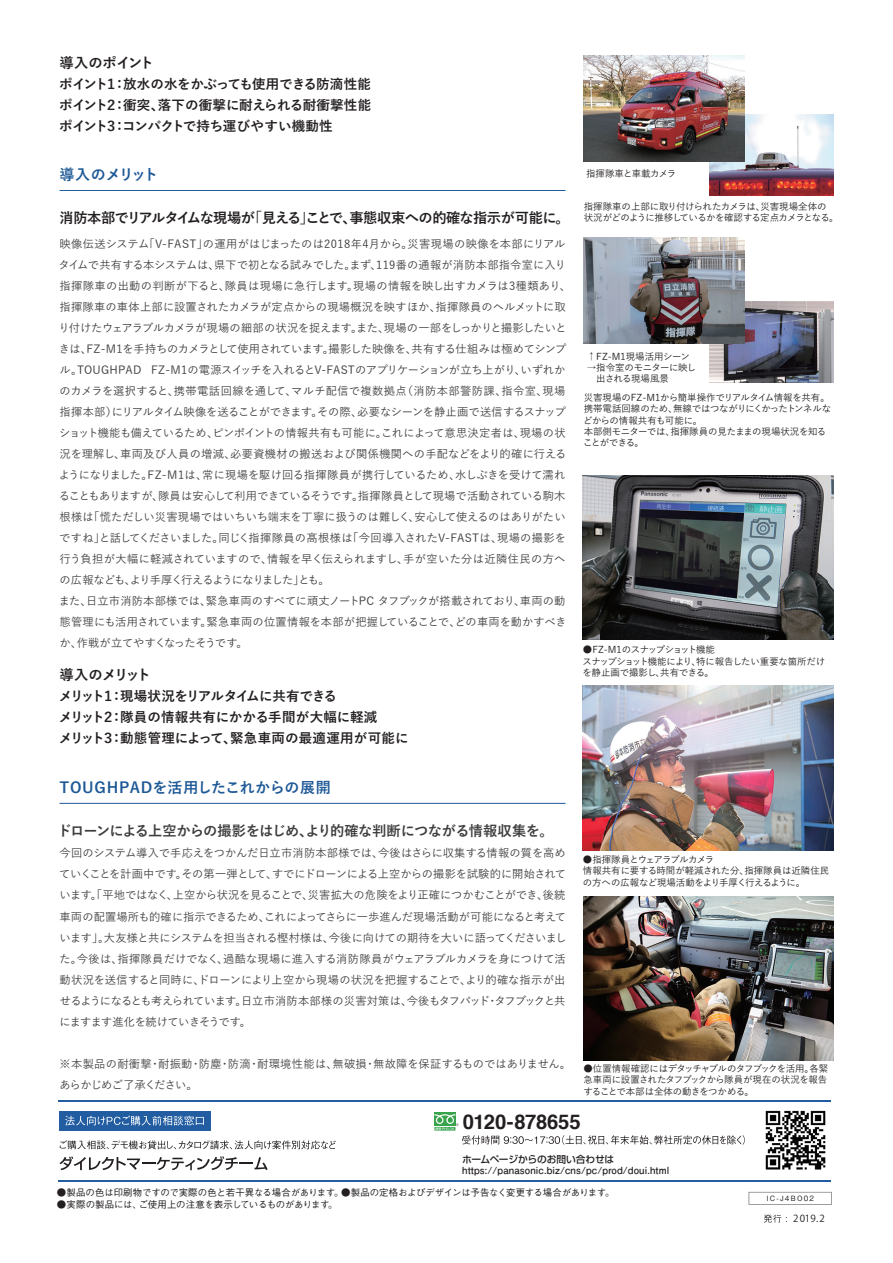
<style>
.page{position:relative;width:893px;height:1263px;background:#fff}
.page>*{position:absolute;margin:0;border:0;box-sizing:border-box;transform-origin:0 0}
.t1{font:700 20.25px "Helvetica";letter-spacing:-.02em;color:#231f20}
.t2{font:700 15px "Yu Go";letter-spacing:.035em;color:#1e5997}
.t3{font:700 15px "Yu Go";letter-spacing:-.07em;color:#1e5997}
.t4{font:700 14.25px "Yu Go";letter-spacing:-.04em;color:#231f20}
.t5{font:700 14.25px "Yu Go";letter-spacing:-.05em;color:#3e3e3f}
.t6{font:700 14.25px "Yu Go";letter-spacing:-.1em;color:#231f20}
.t7{font:700 13.5px/21px "Yu Go";color:#231f20;text-align:justify}
.t8{font:500 11.25px/21px "Yu Go";letter-spacing:-.005em;color:#3e3e3f}
.t9{font:500 11.25px/21px "Yu Go";letter-spacing:.015em;color:#3e3e3f}
.t10{font:700 9.75px "Futo Go B101 Pro";letter-spacing:.01em;color:#231f20}
.t11{font:500 9.75px "Shin Go Pro";letter-spacing:-.02em;color:#231f20}
.t12{font:9.75px "Koz Go Pr 6 N";color:#231f20}
.t13{font:500 9.45px/11.4px "Yu Go";letter-spacing:-.03em;color:#231f20}
.t14{font:500 9.45px "Gothic BBB Pro";letter-spacing:-.02em;color:#231f20}
.t15{font:500 9.45px/11.4px "Yu Go";letter-spacing:-.05em;color:#231f20}
.t16{font:500 9.45px "Yu Go";color:#231f20}
.t17{font:500 9.45px "Yu Go";letter-spacing:-.06em;color:#231f20}
.t18{font:500 7.2px "Gothic BBB Pro";letter-spacing:.175em;color:#231f20}
</style>
<div class="page">
<hr style="left:60px;top:190px;width:506px;height:1px;background:#1e5997">
<hr style="left:60px;top:803px;width:506px;height:1px;background:#1e5997">
<svg style="left:749px;top:1192px;width:82px;height:13px"></svg>
<svg style="left:764px;top:1214px;width:23px;height:8px"></svg>
<hr style="left:58px;top:1180px;width:773px;height:1px;background:#235da1">
<hr style="left:58px;top:1100px;width:773px;height:1px;background:#235da1">
<div style="left:59px;top:1111px;width:151px;height:19px;background:#225da2"></div>
<div style="left:434px;top:1112px;width:21px;height:14px;background:#37a44b"></div>
<svg style="left:65px;top:1115px;width:139px;height:10px"></svg>
<svg style="left:60px;top:1140px;width:276px;height:9px"></svg>
<svg style="left:60px;top:1156px;width:208px;height:14px"></svg>
<svg style="left:434px;top:1114px;width:311px;height:31px"></svg>
<img style="left:710px;top:114px;width:123px;height:81px">
<img style="left:583px;top:55px;width:162px;height:107px">
<img style="left:710px;top:302px;width:123px;height:81px">
<img style="left:583px;top:238px;width:162px;height:106px">
<img style="left:583px;top:685px;width:250px;height:165px">
<img style="left:583px;top:475px;width:250px;height:165px">
<img style="left:583px;top:896px;width:250px;height:164px">
<img style="left:765px;top:1110px;width:61px;height:60px">
<p class="t4" style="left:60px;top:55px;width:96px">導入のポイント</p>
<p class="t7" style="left:59px;top:74px;width:313px">ポイント１：放水の水をかぶっても使用できる防滴性能ポイント２：衝突、落下の衝撃に耐えられる耐衝撃性能ポイント３：コンパクトで持ち運びやすい機動性</p>
<h2 class="t3" style="left:60px;top:166px;width:101px">導入のメリット</h2>
<p class="t4" style="left:60px;top:210px;width:512px">消防本部でリアルタイムな現場が「見える」ことで、事態収束への的確な指示が可能に。</p>
<p class="t8" style="left:58px;top:232px;width:514px">映像伝送システム「V-FAST」の運用がはじまったのは2018年4月から。災害現場の映像を本部にリアルタイムで共有する本システムは、県下で初となる試みでした。まず、119番の通報が消防本部指令室に入り指揮隊車の出動の判断が下ると、隊員は現場に急行します。現場の情報を映し出すカメラは3種類あり、指揮隊車の車体上部に設置されたカメラが定点からの現場概況を映すほか、指揮隊員のヘルメットに取り付けたウェアラブルカメラが現場の細部の状況を捉えます。また、現場の一部をしっかりと撮影したいときは、FZ-M1を手持ちのカメラとして使用されています。撮影した映像を、共有する仕組みは極めてシンプル。TOUGHPAD FZ-M1の電源スイッチを入れるとV-FASTのアプリケーションが立ち上がり、いずれかのカメラを選択すると、携帯電話回線を通して、マルチ配信で複数拠点（消防本部警防課、指令室、現場指揮本部）にリアルタイム映像を送ることができます。その際、必要なシーンを静止画で送信するスナップショット機能も備えているため、ピンポイントの情報共有も可能に。これによって意思決定者は、現場の状況を理解し、車両及び人員の増減、必要資機材の搬送および関係機関への手配などをより的確に行えるようになりました。FZ-M1は、常に現場を駆け回る指揮隊員が携行しているため、水しぶきを受けて濡れることもありますが、隊員は安心して利用できているそうです。指揮隊員として現場で活動されている駒木根様は「慌ただしい災害現場ではいちいち端末を丁寧に扱うのは難しく、安心して使えるのはありがたいですね」と話してくださいました。同じく指揮隊員の髙根様は「今回導入されたV-FASTは、現場の撮影を行う負担が大幅に軽減されていますので、情報を早く伝えられますし、手が空いた分は近隣住民の方への広報なども、より手厚く行えるようになりました」とも。<br>また、日立市消防本部様では、緊急車両のすべてに頑丈ノートPC タフブックが搭載されており、車両の動態管理にも活用されています。緊急車両の位置情報を本部が把握していることで、どの車両を動かすべきか、作戦が立てやすくなったそうです。</p>
<p class="t6" style="left:60px;top:667px;width:93px">導入のメリット</p>
<p class="t7" style="left:59px;top:686px;width:351px;text-align:left">メリット１：現場状況をリアルタイムに共有できる<br>メリット２：隊員の情報共有にかかる手間が大幅に軽減<br>メリット３：動態管理によって、緊急車両の最適運用が可能に</p>
<h2 class="t2" style="left:60px;top:779px;width:273px">TOUGHPADを活用したこれからの展開</h2>
<p class="t5" style="left:58px;top:823px;width:497px">ドローンによる上空からの撮影をはじめ、より的確な判断につながる情報収集を。</p>
<p class="t8" style="left:59px;top:841px;width:509px;text-align:justify">今回のシステム導入で手応えをつかんだ日立市消防本部様では、今後はさらに収集する情報の質を高めていくことを計画中です。その第一弾として、すでにドローンによる上空からの撮影を試験的に開始されています。「平地ではなく、上空から状況を見ることで、災害拡大の危険をより正確につかむことができ、後続車両の配置場所も的確に指示できるため、これによってさらに一歩進んだ現場活動が可能になると考えています」。大友様と共にシステムを担当される樫村様は、今後に向けての期待を大いに語ってくださいました。今後は、指揮隊員だけでなく、過酷な現場に進入する消防隊員がウェアラブルカメラを身につけて活動状況を送信すると同時に、ドローンにより上空から現場の状況を把握することで、より的確な指示が出せるようになるとも考えられています。日立市消防本部様の災害対策は、今後もタフパッド・タフブックと共にますます進化を続けていきそうです。</p>
<p class="t9" style="left:59px;top:1051px;width:513px">※本製品の耐衝撃・耐振動・防塵・防滴・耐環境性能は、無破損・無故障を保証するものではありません。あらかじめご了承ください。</p>
<p class="t17" style="left:586px;top:164px;width:92px">指揮隊車と車載カメラ</p>
<p class="t15" style="left:584px;top:199px;width:256px">指揮隊車の上部に取り付けられたカメラは、災害現場全体の<br>状況がどのように推移しているかを確認する定点カメラとなる。</p>
<p class="t16" style="left:587px;top:347px;width:105px">↑FZ-M1現場活用シーン</p>
<p class="t13" style="left:587px;top:360px;width:111px">→指令室のモニターに映し　出される現場風景</p>
<p class="t13" style="left:583px;top:391px;width:250px">災害現場のFZ-M1から簡単操作でリアルタイム情報を共有。携帯電話回線のため、無線ではつながりにくかったトンネルなどからの情報共有も可能に。<br>本部側モニターでは、指揮隊員の見たままの現場状況を知ることができる。</p>
<p class="t13" style="left:582px;top:643px;width:244px">●FZ-M1のスナップショット機能<br>スナップショット機能により、特に報告したい重要な箇所だけを静止画で撮影し、共有できる。</p>
<p class="t13" style="left:583px;top:852px;width:248px">●指揮隊員とウェアラブルカメラ<br>情報共有に要する時間が軽減された分、指揮隊員は近隣住民の方への広報など現場活動をより手厚く行えるように。</p>
<p class="t13" style="left:583px;top:1062px;width:246px;text-align:justify">●位置情報確認にはデタッチャブルのタフブックを活用。各緊急車両に設置されたタフブックから隊員が現在の状況を報告することで本部は全体の動きをつかめる。</p>
<h1 class="t1" style="left:463px;top:1103px;width:120px">0120-878655</h1>
<p class="t11" style="left:462px;top:1151px;width:154px">ホームページからのお問い合わせは</p>
<p class="t10" style="left:462px;top:1163px;width:209px">https://panasonic.biz/cns/pc/prod/doui.html</p>
<p class="t14" style="left:57px;top:1184px;width:559px">●製品の色は印刷物ですので実際の色と若干異なる場合があります。●製品の定格およびデザインは予告なく変更する場合があります。</p>
<p class="t14" style="left:57px;top:1196px;width:282px">●実際の製品には、ご使用上の注意を表示しているものがあります。</p>
<p class="t18" style="left:767px;top:1192px;width:49px">IC-J4BO02</p>
<p class="t12" style="left:793px;top:1213px;width:33px">2019.2</p>
</div>
